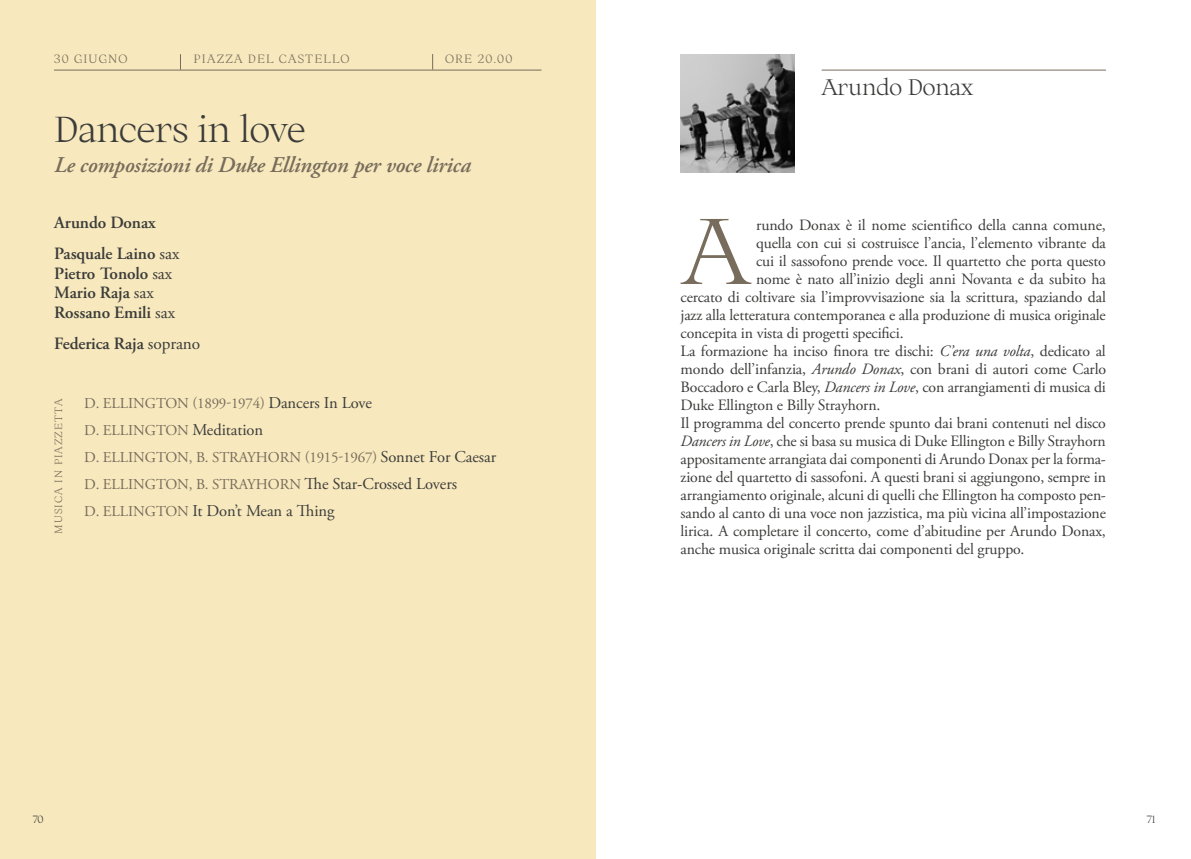
<style>
.page{position:relative;width:1191px;height:859px;background:#fff}
.page>*{position:absolute;margin:0;border:0;box-sizing:border-box;transform-origin:0 0}
.t1{font:300 92.85px "Ortica";color:#786c5c}
.t2{font:300 36px "Ortica";color:#3c3c3b}
.t3{font:italic 600 22.5px "Adobe Garamond Pro";letter-spacing:-.01em;color:#786c5c}
.t4{font:300 22.5px "Ortica";color:#3c3c3b}
.t5{font:600 17.25px/19.5px "Adobe Garamond Pro";letter-spacing:-.005em;color:#3c3c3b}
.t6{font:16.5px "Adobe Garamond Pro";letter-spacing:-.005em;color:#3c3c3b}
.t7{font:15.75px "Adobe Garamond Pro";letter-spacing:-.01em;color:#3c3c3b}
.t8{font:15px/27px "Adobe Garamond Pro";color:#786c5c}
.t9{font:300 12px "Ortica";letter-spacing:.1em;color:#786c5c}
.t10{font:300 10.5px "Ortica";letter-spacing:.1em;color:#786c5c}
.t11{font:300 10.5px "Ortica";color:#3c3c3b}
.s1{font-weight:400}
.s2{font-size:16.5px;color:#3c3c3b}
.s3{font-size:15px;color:#786c5c}
.s4{font-style:italic}
</style>
<div class="page">
<hr style="left:821px;top:70px;width:285px;height:1px;background:#786c5c">
<div style="left:0;top:0;width:595px;height:859px;background:#f7e9bd"></div>
<hr style="left:54px;top:70px;width:487px;height:1px;background:#786c5c">
<svg style="left:180px;top:54px;width:1px;height:16px"></svg>
<svg style="left:432px;top:54px;width:1px;height:16px"></svg>
<img style="left:680px;top:54px;width:115px;height:118px">
<p class="t9" style="left:54px;top:52px;width:75px">30 GIUGNO</p>
<p class="t9" style="left:194px;top:52px;width:157px">PIAZZA DEL CASTELLO</p>
<p class="t9" style="left:445px;top:52px;width:69px">ORE 20.00</p>
<h2 class="t2" style="left:54px;top:108px;width:253px">Dancers in love</h2>
<h3 class="t3" style="left:54px;top:152px;width:418px">Le composizioni di Duke Ellington per voce lirica</h3>
<p class="t5" style="left:54px;top:207px;width:127px;line-height:31.5px">Arundo Donax<br>Pasquale Laino <span class="s1">sax</span></p>
<p class="t5" style="left:54px;top:264px;width:122px">Pietro Tonolo <span class="s1">sax<br></span>Mario Raja <span class="s1">sax<br></span>Rossano Emili <span class="s1">sax</span></p>
<p class="t5" style="left:54px;top:334px;width:148px">Federica Raja <span class="s1">soprano</span></p>
<p class="t10" style="left:52px;top:534px;width:137px;rotate:-90deg">MUSICA IN PIAZZETTA</p>
<p class="t8" style="left:84px;top:390px;width:414px">D. ELLINGTON (1899-1974) <span class="s2">Dancers In Love<br></span>D. ELLINGTON <span class="s2">Meditation<br></span>D. ELLINGTON, B. STRAYHORN (1915-1967) <span class="s2">Sonnet For Caesar </span>D. ELLINGTON, B. STRAYHORN <span class="s2">The Star-Crossed Lovers</span></p>
<p class="t6" style="left:84px;top:501px;width:252px"><span class="s3">D. ELLINGTON</span> It Don’t Mean a Thing</p>
<h3 class="t4" style="left:821px;top:74px;width:153px">Arundo Donax</h3>
<h1 class="t1" style="left:683px;top:196px;width:67px">A</h1>
<p class="t7" style="left:756px;top:216px;width:351px">rundo Donax è il nome scientifico della canna comune,</p>
<p class="t7" style="left:756px;top:234px;width:351px">quella con cui si costruisce l’ancia, l’elemento vibrante da</p>
<p class="t7" style="left:756px;top:252px;width:351px">cui il sassofono prende voce. Il quartetto che porta questo</p>
<p class="t7" style="left:756px;top:270px;width:351px">nome è nato all’inizio degli anni Novanta e da subito ha</p>
<p class="t7" style="left:680px;top:288px;width:427px">cercato di coltivare sia l’improvvisazione sia la scrittura, spaziando dal</p>
<p class="t7" style="left:680px;top:306px;width:427px">jazz alla letteratura contemporanea e alla produzione di musica originale</p>
<p class="t7" style="left:680px;top:324px;width:224px">concepita in vista di progetti specifici.</p>
<p class="t7" style="left:680px;top:342px;width:427px">La formazione ha inciso finora tre dischi: <span class="s4">C’era una volta</span>, dedicato al</p>
<p class="t7" style="left:680px;top:360px;width:427px">mondo dell’infanzia, <span class="s4">Arundo Donax</span>, con brani di autori come Carlo</p>
<p class="t7" style="left:680px;top:378px;width:427px">Boccadoro e Carla Bley, <span class="s4">Dancers in Love</span>, con arrangiamenti di musica di</p>
<p class="t7" style="left:680px;top:396px;width:201px">Duke Ellington e Billy Strayhorn.</p>
<p class="t7" style="left:680px;top:414px;width:427px">Il programma del concerto prende spunto dai brani contenuti nel disco</p>
<p class="t7" style="left:680px;top:432px;width:426px"><span class="s4">Dancers in Love</span>, che si basa su musica di Duke Ellington e Billy Strayhorn</p>
<p class="t7" style="left:680px;top:450px;width:427px">appositamente arrangiata dai componenti di Arundo Donax per la forma-</p>
<p class="t7" style="left:680px;top:468px;width:427px">zione del quartetto di sassofoni. A questi brani si aggiungono, sempre in</p>
<p class="t7" style="left:680px;top:486px;width:427px">arrangiamento originale, alcuni di quelli che Ellington ha composto pen-</p>
<p class="t7" style="left:680px;top:504px;width:427px">sando al canto di una voce non jazzistica, ma più vicina all’impostazione</p>
<p class="t7" style="left:680px;top:522px;width:427px">lirica. A completare il concerto, come d’abitudine per Arundo Donax,</p>
<p class="t7" style="left:680px;top:540px;width:345px">anche musica originale scritta dai componenti del gruppo.</p>
<p class="t11" style="left:33px;top:813px;width:12px">70</p>
<p class="t11" style="left:1147px;top:813px;width:10px">71</p>
</div>
